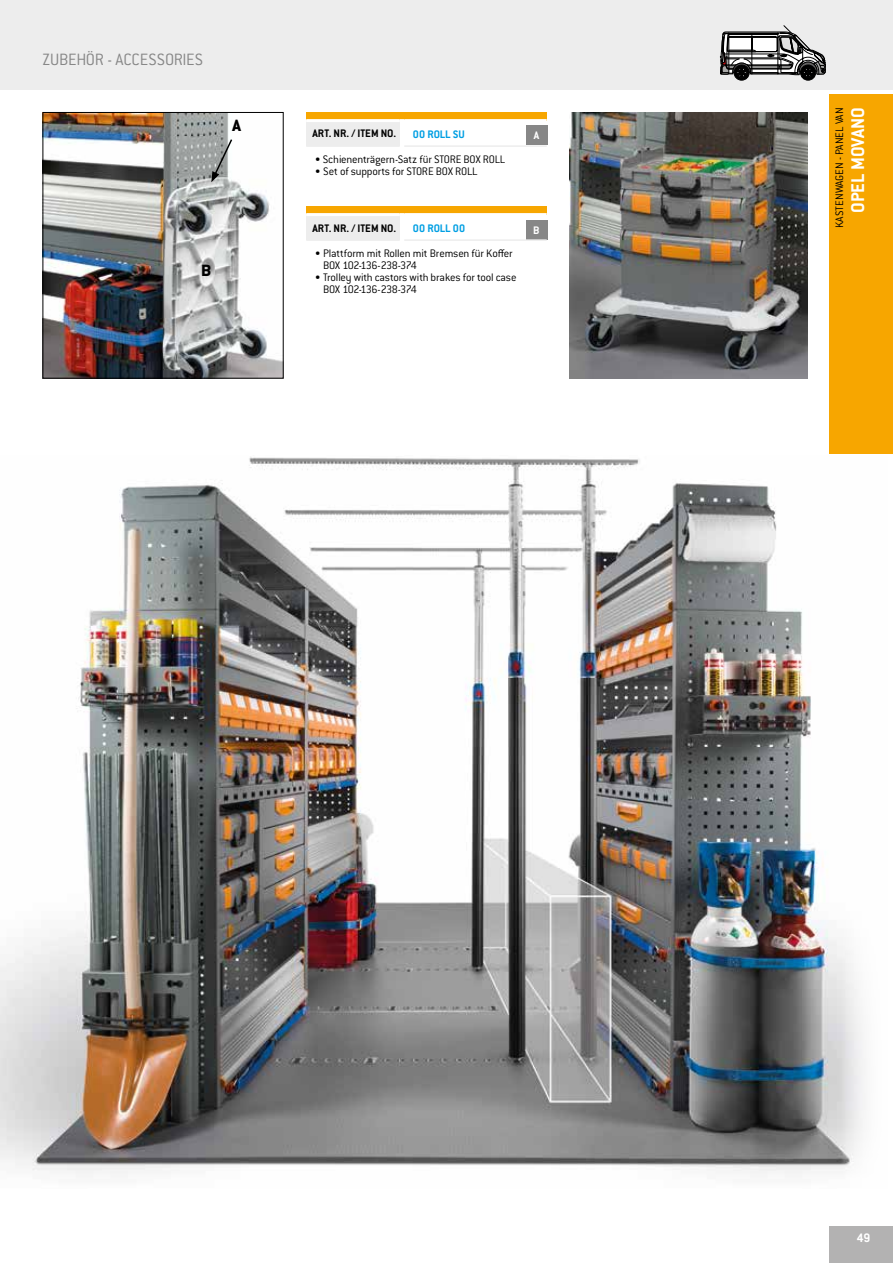
<style>
.page{position:relative;width:893px;height:1263px;background:#fff}
.page>*{position:absolute;margin:0;border:0;box-sizing:border-box;transform-origin:0 0}
.t1{font:700 20.25px "Conduit ITC Pro";letter-spacing:-.005em;color:#fff}
.t2{font:300 18px "Conduit ITC Pro";letter-spacing:-.015em;color:#878787}
.t3{font:800 18px "Conduit ITC Pro";color:#000}
.t4{font:700 13.5px "Conduit ITC Pro";color:#fff}
.t5{font:300 12px/12px "Conduit ITC Pro";letter-spacing:-.015em;color:#000}
.t6{font:700 12px "Conduit ITC Pro";color:#000}
.t7{font:700 12px "Conduit ITC Pro";color:#009fe3}
.t8{font:700 12px "Conduit ITC Pro";color:#fff}
</style>
<div class="page">
<img style="left:0;top:457px;width:865px;height:717px">
<div style="left:0;top:0;width:893px;height:90px;background:#ededed"></div>
<div style="left:829px;top:1226px;width:64px;height:37px;background:#b3b2b2"></div>
<div style="left:829px;top:94px;width:64px;height:360px;background:#f7a600"></div>
<svg style="left:720px;top:25px;width:106px;height:55px"></svg>
<img style="left:45px;top:114px;width:237px;height:263px">
<div style="left:43px;top:112px;width:241px;height:267px;border:1px solid #000"></div>
<svg style="left:211px;top:138px;width:23px;height:44px"></svg>
<img style="left:570px;top:112px;width:238px;height:267px">
<div style="left:526px;top:126px;width:21px;height:19px;background:#878787"></div>
<div style="left:526px;top:220px;width:21px;height:19px;background:#878787"></div>
<div style="left:306px;top:112px;width:241px;height:9px;background:#f7a600"></div>
<div style="left:306px;top:121px;width:94px;height:25px;background:#ededed"></div>
<hr style="left:306px;top:145px;width:94px;height:2px;background:#ededed">
<hr style="left:404px;top:145px;width:143px;height:2px;background:#ededed">
<hr style="left:306px;top:119px;width:94px;height:3px;background:#fff">
<hr style="left:404px;top:119px;width:143px;height:3px;background:#fff">
<div style="left:306px;top:206px;width:241px;height:9px;background:#f7a600"></div>
<div style="left:306px;top:215px;width:94px;height:25px;background:#ededed"></div>
<hr style="left:306px;top:239px;width:94px;height:2px;background:#ededed">
<hr style="left:404px;top:239px;width:143px;height:2px;background:#ededed">
<hr style="left:306px;top:213px;width:94px;height:3px;background:#fff">
<hr style="left:404px;top:213px;width:143px;height:3px;background:#fff">
<h2 class="t2" style="left:43px;top:50px;width:162px">ZUBEHÖR - ACCESSORIES</h2>
<h2 class="t3" style="left:232px;top:115px;width:11px">A</h2>
<h2 class="t3" style="left:201px;top:259px;width:12px">B</h2>
<p class="t6" style="left:313px;top:126px;width:85px">ART. NR. / ITEM NO.</p>
<p class="t5" style="left:315px;top:153px;width:192px">• Schienenträgern-Satz für STORE BOX ROLL</p>
<p class="t5" style="left:315px;top:165px;width:165px">• Set of supports for STORE BOX ROLL</p>
<p class="t7" style="left:413px;top:127px;width:54px">00 ROLL SU</p>
<p class="t8" style="left:534px;top:129px;width:7px">A</p>
<p class="t6" style="left:313px;top:221px;width:85px">ART. NR. / ITEM NO.</p>
<p class="t5" style="left:323px;top:247px;width:191px;text-indent:-9px">• Plattform mit Rollen mit Bremsen für Koffer<br>BOX 102-136-238-374</p>
<p class="t5" style="left:323px;top:271px;width:195px;text-indent:-9px">• Trolley with castors with brakes for tool case<br>BOX 102-136-238-374</p>
<p class="t7" style="left:413px;top:221px;width:54px">00 ROLL 00</p>
<p class="t8" style="left:533px;top:223px;width:8px">B</p>
<h1 class="t1" style="left:846px;top:213px;width:107px;rotate:-90deg">OPEL MOVANO</h1>
<p class="t5" style="left:833px;top:228px;width:122px;rotate:-90deg">KASTENWAGEN - PANEL VAN</p>
<p class="t4" style="left:857px;top:1229px;width:15px">49</p>
</div>
